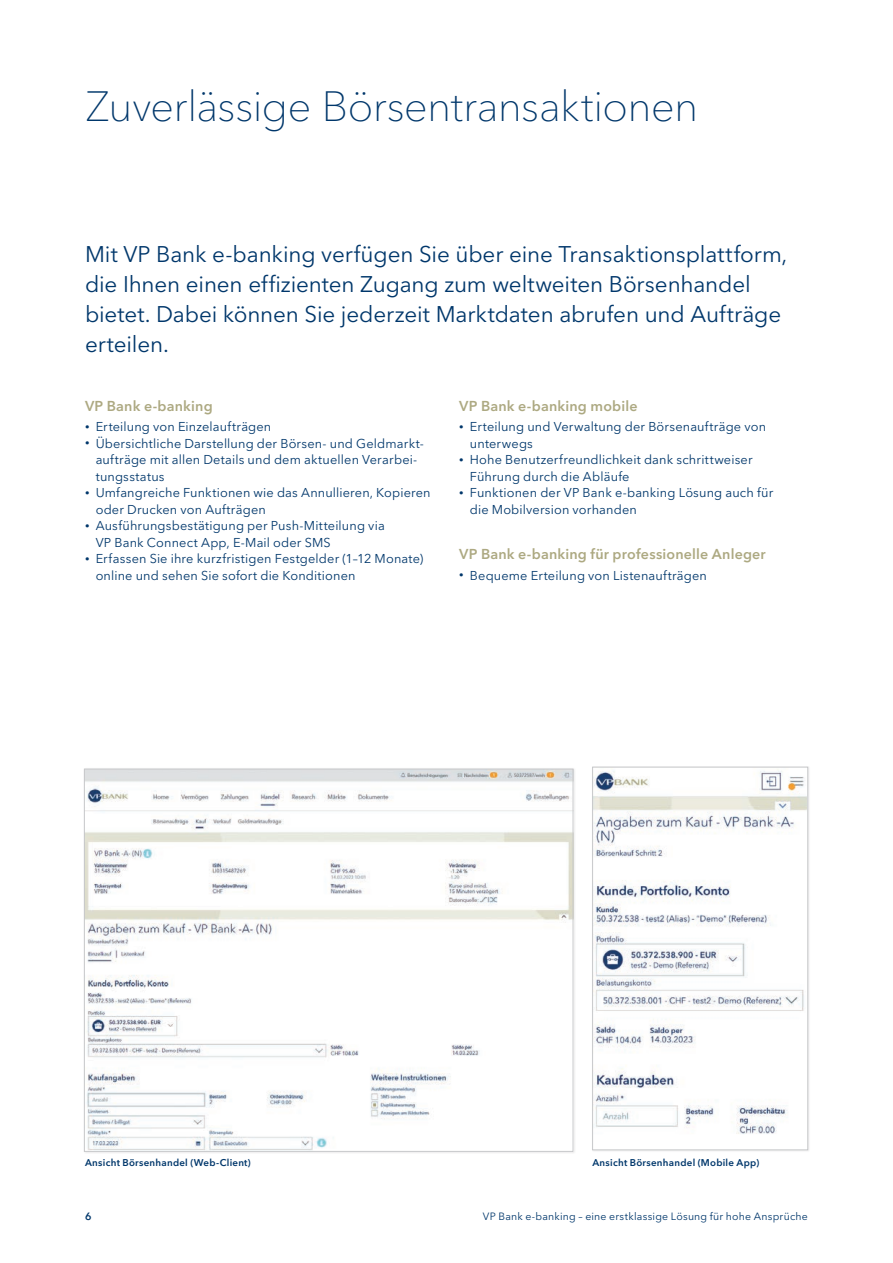
<style>
.page{position:relative;width:893px;height:1263px;background:#fff}
.page>*{position:absolute;margin:0;border:0;box-sizing:border-box;transform-origin:0 0}
.t1{font:100 42px "VP Next";letter-spacing:-.015em;color:#00376b}
.t2{font:22.5px/30px "VP Next";letter-spacing:-.01em;color:#00376b}
.t3{font:600 14.25px "VP Next";letter-spacing:.01em;color:#ada982}
.t4{font:12.75px/16.5px "VP Next";letter-spacing:.01em;color:#00376b}
.t5{font:10.5px "VP Next";letter-spacing:.02em;color:#00376b}
.t6{font:600 10.5px "VP Next";color:#00376b}
.t7{font:600 9.75px "VP Next";letter-spacing:.025em;color:#00376b}
.s1{font-size:8.85px}
</style>
<div class="page">
<div style="left:591px;top:766px;width:219px;height:386px;background:#e4e4e5"></div>
<img style="left:594px;top:769px;width:212px;height:379px">
<div style="left:592px;top:767px;width:216px;height:383px;border:1px solid #c7c8ca"></div>
<div style="left:83px;top:767px;width:493px;height:387px;background:#231f20;opacity:.1"></div>
<img style="left:86px;top:771px;width:485px;height:378px">
<h1 class="t1" style="left:85px;top:81px;width:615px">Zuverlässige Börsentransaktionen</h1>
<h2 class="t2" style="left:85px;top:239px;width:704px">Mit VP Bank e-banking verfügen Sie über eine Transaktionsplattform, die Ihnen einen effizienten Zugang zum weltweiten Börsenhandel bietet. Dabei können Sie jederzeit Marktdaten abrufen und Aufträge erteilen.</h2>
<p class="t3" style="left:85px;top:397px;width:129px">VP Bank e-banking</p>
<p class="t4" style="left:85px;top:418px;width:188px"><span class="s1">•</span> Erteilung von Einzelaufträgen</p>
<p class="t4" style="left:96px;top:435px;width:330px;text-indent:-11px"><span class="s1">•</span> Übersichtliche Darstellung der Börsen- und Geldmarkt&shy;aufträge mit allen Details und dem aktuellen Verarbei&shy;tungsstatus</p>
<p class="t4" style="left:96px;top:484px;width:336px;text-indent:-11px"><span class="s1">•</span> Umfangreiche Funktionen wie das Annullieren, Kopieren oder Drucken von Aufträgen</p>
<p class="t4" style="left:96px;top:517px;width:291px;text-indent:-11px"><span class="s1">•</span> Ausführungsbestätigung per Push-Mitteilung via<br>VP Bank Connect App, E-Mail oder SMS</p>
<p class="t4" style="left:96px;top:550px;width:329px;text-indent:-11px"><span class="s1">•</span> Erfassen Sie ihre kurzfristigen Festgelder (1–12 Monate) online und sehen Sie sofort die Konditionen</p>
<p class="t3" style="left:459px;top:397px;width:180px">VP Bank e-banking mobile</p>
<p class="t4" style="left:470px;top:418px;width:298px;text-indent:-11px"><span class="s1">•</span> Erteilung und Verwaltung der Börsenaufträge von unterwegs</p>
<p class="t4" style="left:470px;top:451px;width:284px;text-indent:-11px"><span class="s1">•</span> Hohe Benutzerfreundlichkeit dank schrittweiser<br>Führung durch die Abläufe</p>
<p class="t4" style="left:470px;top:484px;width:305px;text-indent:-11px"><span class="s1">•</span> Funktionen der VP Bank e-banking Lösung auch für die Mobilversion vorhanden</p>
<p class="t3" style="left:459px;top:545px;width:308px">VP Bank e-banking für professionelle Anleger</p>
<p class="t4" style="left:459px;top:567px;width:249px"><span class="s1">•</span> Bequeme Erteilung von Listenaufträgen</p>
<p class="t7" style="left:85px;top:1157px;width:167px">Ansicht Börsenhandel (Web-Client)</p>
<p class="t7" style="left:592px;top:1157px;width:168px">Ansicht Börsenhandel (Mobile App)</p>
<p class="t6" style="left:85px;top:1210px;width:8px">6</p>
<p class="t5" style="left:483px;top:1210px;width:326px">VP Bank e-banking – eine erstklassige Lösung für hohe Ansprüche</p>
</div>
